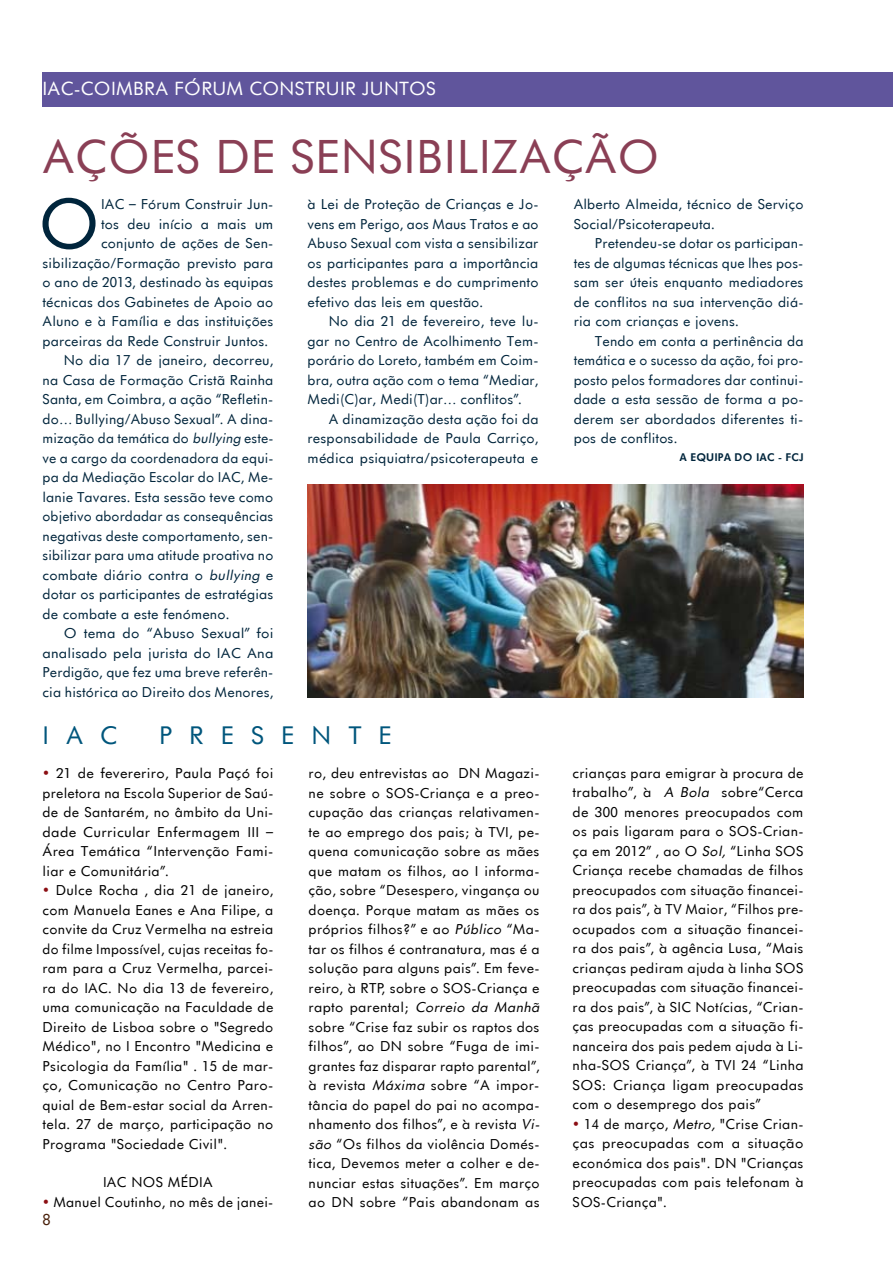
<style>
.page{position:relative;width:893px;height:1263px;background:#fff}
.page>*{position:absolute;margin:0;border:0;box-sizing:border-box;transform-origin:0 0}
.t1{font:66.3px "Futurist";color:#00253c}
.t2{font:45px "Futurist";color:#8a3f55}
.t3{font:24px "Futurist";letter-spacing:.7em;color:#00567c}
.t4{font:18px "Futurist";color:#fff}
.t5{font:15px "Futurist";color:#461d07}
.t6{font:13.5px/19.5px "Futurist";letter-spacing:.01em;color:#000;text-align:justify}
.t7{font:13.5px/19.5px "Futurist";color:#00253c;text-align:justify}
.t8{font:700 10.5px "Futurist";color:#00253c}
.s1{font-style:italic}
.s2{font-weight:700;color:#8b0e13}
</style>
<div class="page">
<div style="left:43px;top:72px;width:850px;height:34px;background:#60559c"></div>
<img style="left:308px;top:485px;width:496px;height:212px">
<h3 class="t4" style="left:43px;top:77px;width:221px">IAC-COIMBRA Fórum Constr</h3>
<h3 class="t4" style="left:326px;top:77px;width:72px">uir Juntos</h3>
<h2 class="t2" style="left:43px;top:128px;width:64px">Ações</h2>
<h2 class="t2" style="left:215px;top:128px;width:125px">de Sensibilizaç</h2>
<h2 class="t2" style="left:585px;top:128px;width:62px">ão</h2>
<h1 class="t1" style="left:38px;top:182px;width:64px">O</h1>
<p class="t7" style="left:101px;top:194px;width:174px">IAC – Fórum Construir Jun-</p>
<p class="t7" style="left:308px;top:194px;width:233px">à Lei de Proteção de Crianças e Jo&shy;vens em Perigo, aos Maus Tratos e ao Abuso Sexual com vista a sensibilizar os participantes para a importância destes problemas e do cumprimento efetivo das leis em questão.</p>
<p class="t7" style="left:308px;top:311px;width:233px;text-indent:21px">No dia 21 de fevereiro, teve lu&shy;gar no Centro de Acolhimento Tem&shy;porário do Loreto, também em Coim&shy;bra, outra ação com o tema “Mediar, Medi(C)ar, Medi(T)ar… conflitos”.</p>
<p class="t7" style="left:308px;top:409px;width:233px;text-indent:21px">A dinamização desta ação foi da responsabilidade de Paula Carriço, médica psiquiatra/psicoterapeuta e</p>
<p class="t7" style="left:574px;top:194px;width:231px">Alberto Almeida, técnico de Serviço<br>Social/Psicoterapeuta.</p>
<p class="t7" style="left:574px;top:233px;width:231px;text-indent:21px">Pretendeu-se dotar os participan&shy;tes de algumas técnicas que lhes pos&shy;sam ser úteis enquanto mediadores de conflitos na sua intervenção diá&shy;ria com crianças e jovens.</p>
<p class="t7" style="left:574px;top:331px;width:231px;text-indent:21px">Tendo em conta a pertinência da temática e o sucesso da ação, foi pro&shy;posto pelos formadores dar continui&shy;dade a esta sessão de forma a po&shy;derem ser abordados diferentes ti&shy;pos de conflitos.</p>
<p class="t8" style="left:679px;top:450px;width:126px">A EQUIPA DO IAC - FCJ</p>
<p class="t7" style="left:101px;top:214px;width:174px">tos deu início a mais um</p>
<p class="t7" style="left:101px;top:233px;width:174px">conjunto de ações de Sen-</p>
<p class="t7" style="left:43px;top:253px;width:233px">sibilização/Formação previsto para</p>
<p class="t7" style="left:43px;top:272px;width:232px">o ano de 2013, destinado às equipas</p>
<p class="t7" style="left:43px;top:292px;width:233px">técnicas dos Gabinetes de Apoio ao</p>
<p class="t7" style="left:43px;top:311px;width:233px">Aluno e à Família e das instituições</p>
<p class="t7" style="left:43px;top:331px;width:227px">parceiras da Rede Construir Juntos.</p>
<p class="t7" style="left:64px;top:350px;width:211px">No dia 17 de janeiro, decorreu,</p>
<p class="t7" style="left:43px;top:370px;width:233px">na Casa de Formação Cristã Rainha</p>
<p class="t7" style="left:43px;top:389px;width:232px">Santa, em Coimbra, a ação “Refletin-</p>
<p class="t7" style="left:43px;top:409px;width:232px">do… Bullying/Abuso Sexual”. A dina-</p>
<p class="t7" style="left:43px;top:428px;width:233px">mização da temática do <span class="s1">bullying</span> este-</p>
<p class="t7" style="left:43px;top:448px;width:233px">ve a cargo da coordenadora da equi-</p>
<p class="t7" style="left:43px;top:467px;width:232px">pa da Mediação Escolar do IAC, Me-</p>
<p class="t7" style="left:43px;top:487px;width:233px">lanie Tavares. Esta sessão teve como</p>
<p class="t7" style="left:43px;top:506px;width:232px">objetivo abordadar as consequências</p>
<p class="t7" style="left:43px;top:526px;width:232px">negativas deste comportamento, sen-</p>
<p class="t7" style="left:43px;top:545px;width:232px">sibilizar para uma atitude proativa no</p>
<p class="t7" style="left:43px;top:565px;width:233px">combate diário contra o <span class="s1">bullying</span> e</p>
<p class="t7" style="left:43px;top:584px;width:232px">dotar os participantes de estratégias</p>
<p class="t7" style="left:43px;top:604px;width:189px">de combate a este fenómeno.</p>
<p class="t7" style="left:64px;top:623px;width:211px">O tema do “Abuso Sexual” foi</p>
<p class="t7" style="left:43px;top:643px;width:233px">analisado pela jurista do IAC Ana</p>
<p class="t7" style="left:43px;top:662px;width:233px">Perdigão, que fez uma breve referên-</p>
<p class="t7" style="left:43px;top:682px;width:233px">cia histórica ao Direito dos Menores,</p>
<h3 class="t3" style="left:43px;top:720px;width:74px">IAC</h3>
<h3 class="t3" style="left:159px;top:720px;width:234px">PRESENTE</h3>
<p class="t6" style="left:43px;top:763px;width:233px"><span class="s2">•</span> 21 de fevereriro, Paula Paçó foi preletora na Escola Superior de Saú&shy;de de Santarém, no âmbito da Uni&shy;dade Curricular Enfermagem III – Área Temática “Intervenção Fami&shy;liar e Comunitária”.</p>
<p class="t6" style="left:43px;top:880px;width:233px"><span class="s2">•</span> Dulce Rocha , dia 21 de janeiro, com Manuela Eanes e Ana Filipe, a convite da Cruz Vermelha na estreia do filme Impossível, cujas receitas fo&shy;ram para a Cruz Vermelha, parcei&shy;ra do IAC. No dia 13 de fevereiro, uma comunicação na Faculdade de D ireito de Lisboa sobre o "Segredo Médico", no I Encontro "Medicina e Psicologia da Família" . 15 de mar&shy;ço, Comunicação no Centro Paro&shy;quial de Bem-estar social da Arren&shy;tela. 27 de março, participação no Programa "Sociedade Civil".</p>
<p class="t6" style="left:103px;top:1172px;width:111px">IAC NOS MÉDIA</p>
<p class="t6" style="left:43px;top:1192px;width:232px"><span class="s2">•</span> Manuel Coutinho, no mês de janei-</p>
<p class="t6" style="left:309px;top:763px;width:235px;text-align:left">ro, deu entrevistas ao D N Magazi&shy;ne sobre o SOS-Criança e a preo&shy;cupação das crianças relativamen&shy;te ao emprego dos pais; à TVI, pe&shy;quena comunicação sobre as mães que matam os filhos, ao I informa&shy;ção, sobre “Desespero, vingança ou doença. Porque matam as mães os próprios filhos?” e ao <span class="s1">Público</span> “Ma&shy;tar os filhos é contranatura, mas é a solução para alguns pais”. Em feve&shy;reiro, à RTP, sobre o SOS-Criança e rapto parental; <span class="s1">Correio da Manhã </span>sobre “Crise faz subir os raptos dos filhos”, ao DN sobre “Fuga de imi&shy;grantes faz disparar rapto parental”, à revista <span class="s1">Máxima</span> sobre “A impor&shy;tância do papel do pai no acompa&shy;nhamento dos filhos”, e à revista <span class="s1">Vi&shy;são</span> “Os filhos da violência Domés&shy;tica, Devemos meter a colher e de&shy;nunciar estas situações”. Em março ao DN sobre “Pais abandonam as</p>
<p class="t6" style="left:573px;top:763px;width:233px">crianças para emigrar à procura de trabalho”, à <span class="s1">A Bola</span> sobre“Cerca de 300 menores preocupados com os pais ligaram para o SOS-Crian&shy;ça em 2012” , ao O <span class="s1">Sol,</span> “Linha SOS Criança recebe chamadas de filhos preocupados com situação financei&shy;ra dos pais”, à TV Maior, “Filhos pre&shy;ocupados com a situação financei&shy;ra dos pais”, à agência Lusa, “Mais crianças pediram ajuda à linha SOS preocupadas com situação financei&shy;ra dos pais”, à SIC Notícias, “Crian&shy;ças preocupadas com a situação fi&shy;nanceira dos pais pedem ajuda à Li&shy;nha-SOS Criança”, à TVI 24 “Linha SOS: Criança ligam preocupadas com o desemprego dos pais”</p>
<p class="t6" style="left:573px;top:1114px;width:233px"><span class="s2">•</span> 14 de março, <span class="s1">Metro,</span> "Crise Crian&shy;ças preocupadas com a situação económica dos pais". DN "Crianças preocupadas com pais telefonam à SOS-Criança".</p>
<p class="t5" style="left:43px;top:1210px;width:10px">8</p>
</div>
